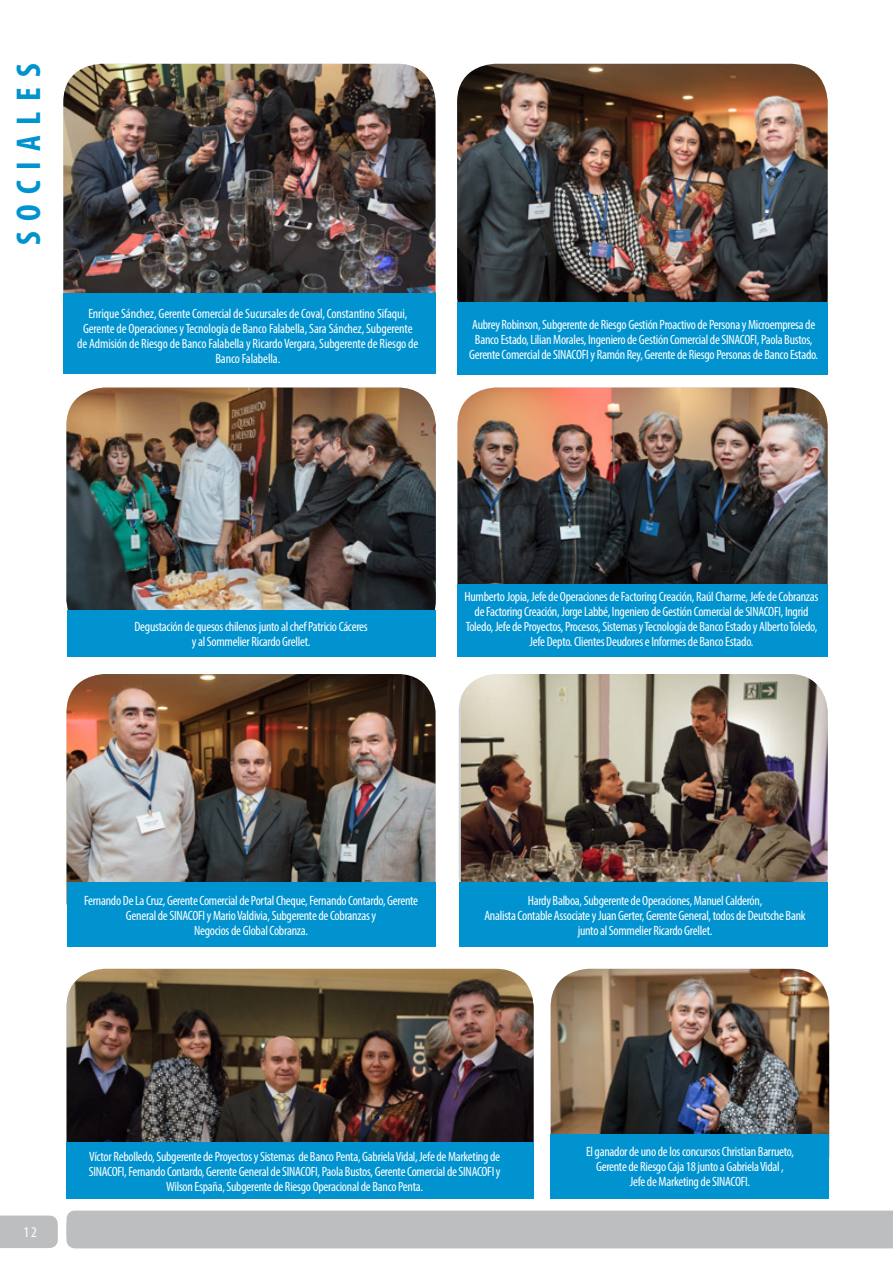
<style>
.page{position:relative;width:893px;height:1263px;background:#fff}
.page>*{position:absolute;margin:0;border:0;box-sizing:border-box;transform-origin:0 0}
.t1{font:700 condensed 34.5px "Myriad Pro";letter-spacing:.3em;color:#0093d0}
.t2{font:condensed 14.85px "Myriad Pro";color:#fff}
.t3{font:condensed 13.5px/15px "Myriad Pro";letter-spacing:-.02em;color:#fff;text-align:center}
</style>
<div class="page">
<div style="left:0;top:1215px;width:58px;height:33px;background:#bcbec0"></div>
<div style="left:67px;top:1210px;width:826px;height:38px;background:#bcbec0"></div>
<img style="left:63px;top:64px;width:372px;height:229px">
<img style="left:457px;top:64px;width:371px;height:238px">
<img style="left:457px;top:388px;width:371px;height:196px">
<img style="left:67px;top:674px;width:368px;height:208px">
<img style="left:551px;top:969px;width:278px;height:165px">
<img style="left:461px;top:674px;width:367px;height:208px">
<img style="left:67px;top:969px;width:467px;height:173px">
<img style="left:66px;top:388px;width:370px;height:250px">
<div style="left:63px;top:293px;width:372px;height:81px;background:#0093d0"></div>
<div style="left:457px;top:302px;width:371px;height:73px;background:#0093d0"></div>
<div style="left:457px;top:584px;width:371px;height:73px;background:#0093d0"></div>
<div style="left:67px;top:882px;width:368px;height:64px;background:#0093d0"></div>
<div style="left:67px;top:610px;width:368px;height:47px;background:#0093d0"></div>
<div style="left:551px;top:1134px;width:278px;height:64px;background:#0093d0"></div>
<div style="left:459px;top:882px;width:369px;height:64px;background:#0093d0"></div>
<div style="left:67px;top:1142px;width:467px;height:57px;background:#0093d0"></div>
<h1 class="t1" style="left:7px;top:245px;width:182px;rotate:-90deg">SOCIALES</h1>
<p class="t3" style="left:77px;top:306px;width:343px">Enrique Sánchez, Gerente Comercial de Sucursales de Coval, Constantino Sifaqui, Gerente de Operaciones y Tecnología de Banco Falabella, Sara Sánchez, Subgerente de Admisión de Riesgo de Banco Falabella y Ricardo Vergara, Subgerente de Riesgo de Banco Falabella.</p>
<p class="t3" style="left:469px;top:317px;width:351px">Aubrey Robinson, Subgerente de Riesgo Gestión Proactivo de Persona y Microempresa de<br>Banco Estado, Lilian Morales, Ingeniero de Gestión Comercial de SINACOFI, Paola Bustos,<br>Gerente Comercial de SINACOFI y Ramón Rey, Gerente de Riesgo Personas de Banco Estado.</p>
<p class="t3" style="left:134px;top:619px;width:235px">Degustación de quesos chilenos junto al chef Patricio Cáceres y al Sommelier Ricardo Grellet.</p>
<p class="t3" style="left:465px;top:589px;width:355px">Humberto Jopia, Jefe de Operaciones de Factoring Creación, Raúl Charme, Jefe de Cobranzas de Factoring Creación, Jorge Labbé, Ingeniero de Gestión Comercial de SINACOFI, Ingrid Toledo, Jefe de Proyectos, Procesos, Sistemas y Tecnología de Banco Estado y Alberto Toledo, Jefe Depto. Clientes Deudores e Informes de Banco Estado.</p>
<p class="t3" style="left:84px;top:893px;width:335px">Fernando De La Cruz, Gerente Comercial de Portal Cheque, Fernando Contardo, Gerente<br>General de SINACOFI y Mario Valdivia, Subgerente de Cobranzas y<br>Negocios de Global Cobranza.</p>
<p class="t3" style="left:484px;top:893px;width:323px">Hardy Balboa, Subgerente de Operaciones, Manuel Calderón,<br>Analista Contable Associate y Juan Gerter, Gerente General, todos de Deutsche Bank junto al Sommelier Ricardo Grellet.</p>
<p class="t2" style="left:24px;top:1223px;width:15px">12</p>
<p class="t3" style="left:89px;top:1149px;width:413px">Víctor Rebolledo, Subgerente de Proyectos y Sistemas de Banco Penta, Gabriela Vidal, Jefe de Marketing de<br>SINACOFI, Fernando Contardo, Gerente General de SINACOFI, Paola Bustos, Gerente Comercial de SINACOFI y<br>Wilson España, Subgerente de Riesgo Operacional de Banco Penta.</p>
<p class="t3" style="left:586px;top:1144px;width:209px">El ganador de uno de los concursos Christian Barrueto,<br>Gerente de Riesgo Caja 18 junto a Gabriela Vidal ,<br>Jefe de Marketing de SINACOFI.</p>
</div>
